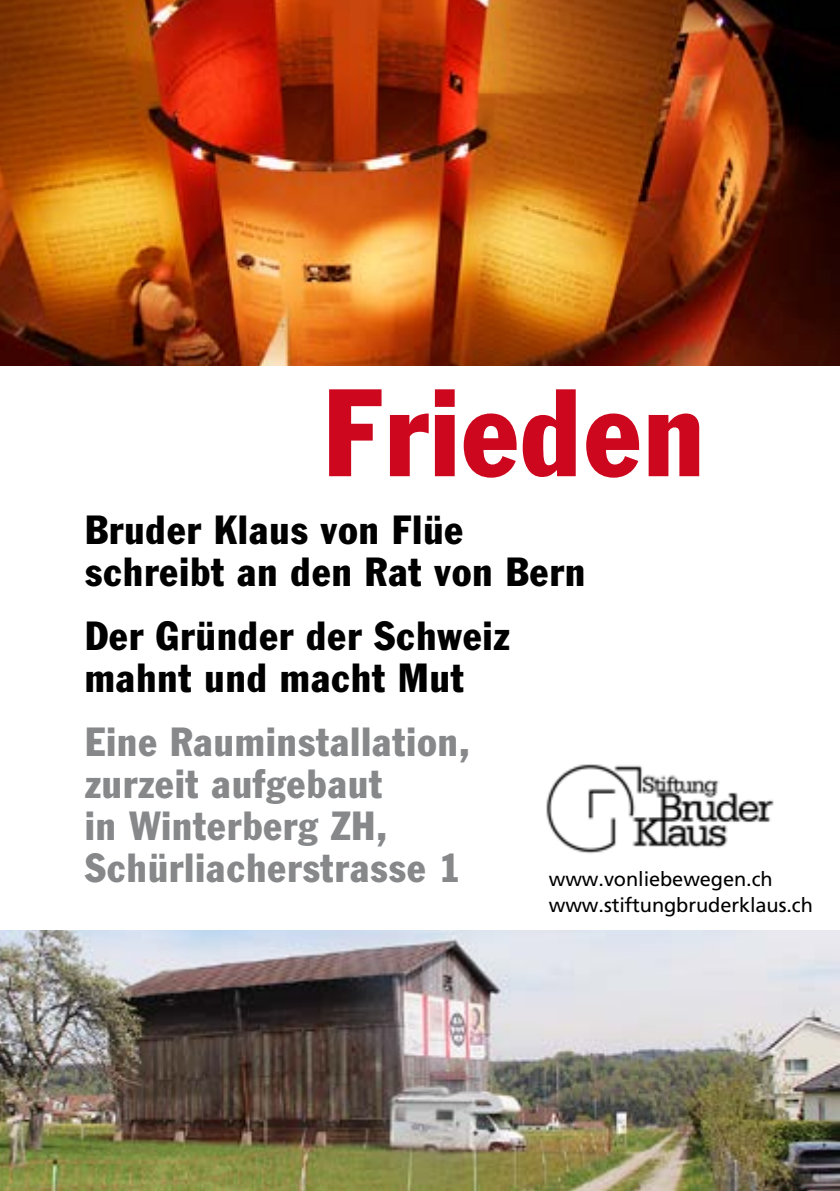
<style>
.page{position:relative;width:840px;height:1191px;background:#fff}
.page>*{position:absolute;margin:0;border:0;box-sizing:border-box;transform-origin:0 0}
.Haupttiel{font:condensed 122px "Franklin Gothic Std";letter-spacing:.02em;color:#cd071e}
.Untertitel{font:condensed 40px/42px "Franklin Gothic Std";letter-spacing:.03em;color:#000}
.Untertitel-2{font:condensed 40px "Franklin Gothic Std";letter-spacing:.03em;color:#86888a}
.grundtext{font:20px "Frutiger LT Pro";letter-spacing:-.005em;color:#000}
</style>
<div class="page">
<img style="left:546px;top:764px;width:228px;height:90px">
<img style="left:0;top:0;width:839px;height:365px">
<img style="left:0;top:930px;width:839px;height:261px">
<p class="Haupttiel" style="left:323px;top:358px;width:382px">Frieden</p>
<p class="Untertitel" style="left:85px;top:508px;width:501px">Bruder Klaus von Flüe schreibt an den Rat von Bern</p>
<p class="Untertitel" style="left:85px;top:614px;width:425px">Der Gründer der Schweiz mahnt und macht Mut</p>
<p class="Untertitel-2" style="left:85px;top:717px;width:386px">Eine Rauminstallation,</p>
<p class="Untertitel-2" style="left:85px;top:759px;width:298px">zurzeit aufgebaut</p>
<p class="Untertitel-2" style="left:85px;top:801px;width:303px">in Winterberg ZH,</p>
<p class="Untertitel-2" style="left:85px;top:843px;width:376px">Schürliacherstrasse 1</p>
<p class="grundtext" style="left:548px;top:867px;width:225px">www.vonliebewegen.ch</p>
<p class="grundtext" style="left:548px;top:893px;width:265px">www.stiftungbruderklaus.ch</p>
</div>
